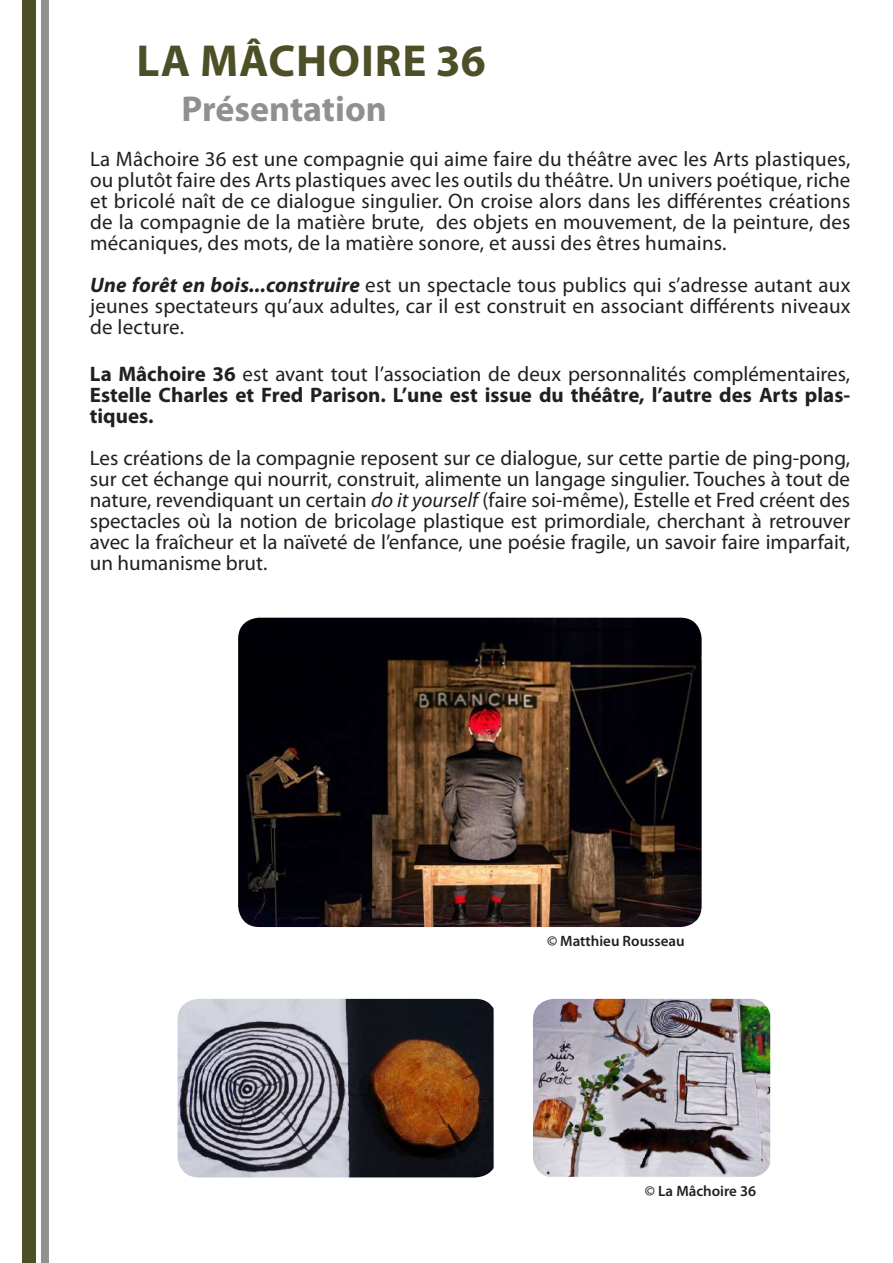
<style>
.page{position:relative;width:893px;height:1263px;background:#fff}
.page>*{position:absolute;margin:0;border:0;box-sizing:border-box;transform-origin:0 0}
.t1{font:700 45px "Myriad Pro";letter-spacing:.02em;color:#4d4f27}
.t2{font:700 36px "Myriad Pro";color:#91908f}
.t3{font:21px/21px "Myriad Pro";letter-spacing:.01em;color:#231f20;text-align:justify}
.t4{font:700 21px/21px "Myriad Pro";color:#231f20;text-align:justify}
.t5{font:600 15px "Myriad Pro";color:#231f20}
.s1{font-weight:700;font-style:italic}
.s2{font-weight:400}
.s3{font-style:italic}
</style>
<div class="page">
<div style="left:22px;top:0;width:14px;height:1263px;background:#4d4f27"></div>
<div style="left:41px;top:0;width:8px;height:1263px;background:#91908f"></div>
<img style="left:533px;top:999px;width:237px;height:178px">
<img style="left:178px;top:999px;width:316px;height:178px">
<img style="left:238px;top:618px;width:464px;height:309px">
<h1 class="t1" style="left:137px;top:32px;width:351px">LA MÂCHOIRE 36</h1>
<h2 class="t2" style="left:182px;top:86px;width:207px">Présentation</h2>
<p class="t3" style="left:90px;top:148px;width:762px">La Mâchoire 36 est une compagnie qui aime faire du théâtre avec les Arts plastiques, ou plutôt faire des Arts plastiques avec les outils du théâtre. Un univers poétique, riche et bricolé naît de ce dialogue singulier. On croise alors dans les différentes créations de la compagnie de la matière brute, des objets en mouvement, de la peinture, des mécaniques, des mots, de la matière sonore, et aussi des êtres humains.</p>
<p class="t3" style="left:90px;top:274px;width:762px"><span class="s1">Une forêt en bois...construire</span> est un spectacle tous publics qui s’adresse autant aux jeunes spectateurs qu’aux adultes, car il est construit en associant différents niveaux de lecture.</p>
<p class="t4" style="left:90px;top:363px;width:762px">La Mâchoire 36 <span class="s2">est avant tout l’association de deux personnalités complémentaires, </span>Estelle Charles et Fred Parison. L’une est issue du théâtre, l’autre des Arts plas&shy;tiques.</p>
<p class="t3" style="left:90px;top:448px;width:762px">Les créations de la compagnie reposent sur ce dialogue, sur cette partie de ping-pong, sur cet échange qui nourrit, construit, alimente un langage singulier. Touches à tout de nature, revendiquant un certain <span class="s3">do it yourself</span> (faire soi-même), Estelle et Fred créent des spectacles où la notion de bricolage plastique est primordiale, cherchant à retrouver avec la fraîcheur et la naïveté de l’enfance, une poésie fragile, un savoir faire imparfait, un humanisme brut.</p>
<p class="t5" style="left:547px;top:931px;width:139px">© Matthieu Rousseau</p>
<p class="t5" style="left:645px;top:1182px;width:113px">© La Mâchoire 36</p>
</div>
